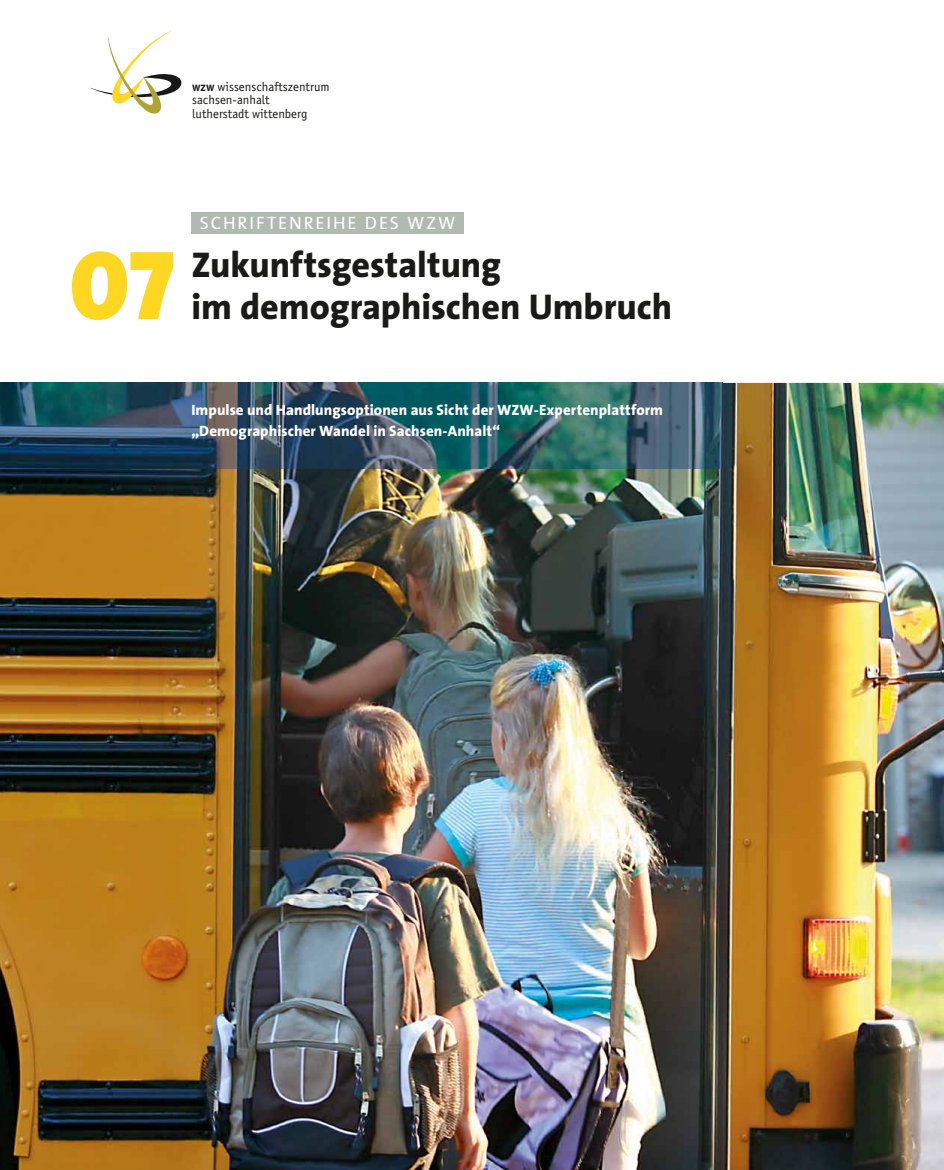
<style>
.page{position:relative;width:944px;height:1170px;background:#fff}
.page>*{position:absolute;margin:0;border:0;box-sizing:border-box;transform-origin:0 0}
.t1{font:99px "The Sans Black Caps";color:#ffd722}
.t2{font:800 36px/42.5px "The Sans";color:#1a1a18}
.t3{font:18px "The Sans";letter-spacing:.11em;color:#fff}
.t4{font:800 15px/21.3px "The Sans";letter-spacing:.005em;color:#fff}
.t5{font:12.75px/13.4px "Officina Sans E";color:#1a1a18}
.s1{font-weight:700}
</style>
<div class="page">
<img style="left:0;top:383px;width:944px;height:786px">
<img style="left:0;top:383px;width:723px;height:85px">
<div style="left:191px;top:213px;width:272px;height:21px;background:#b0bab1"></div>
<svg style="left:90px;top:31px;width:92px;height:83px"></svg>
<p class="t5" style="left:192px;top:80px;width:139px"><span class="s1">wzw</span> wissenschaftszentrum sachsen-anhalt<br>lutherstadt wittenberg</p>
<p class="t3" style="left:200px;top:208px;width:257px">SCHRIFTENREIHE DES WZW</p>
<p class="t1" style="left:70px;top:202px;width:106px">07</p>
<p class="t2" style="left:191px;top:242px;width:482px">Zukunftsgestaltung<br>im demographischen Umbruch</p>
<p class="t4" style="left:191px;top:398px;width:473px">Impulse und Handlungsoptionen aus Sicht der WZW-Expertenplattform „Demographischer Wandel in Sachsen-Anhalt“</p>
</div>
